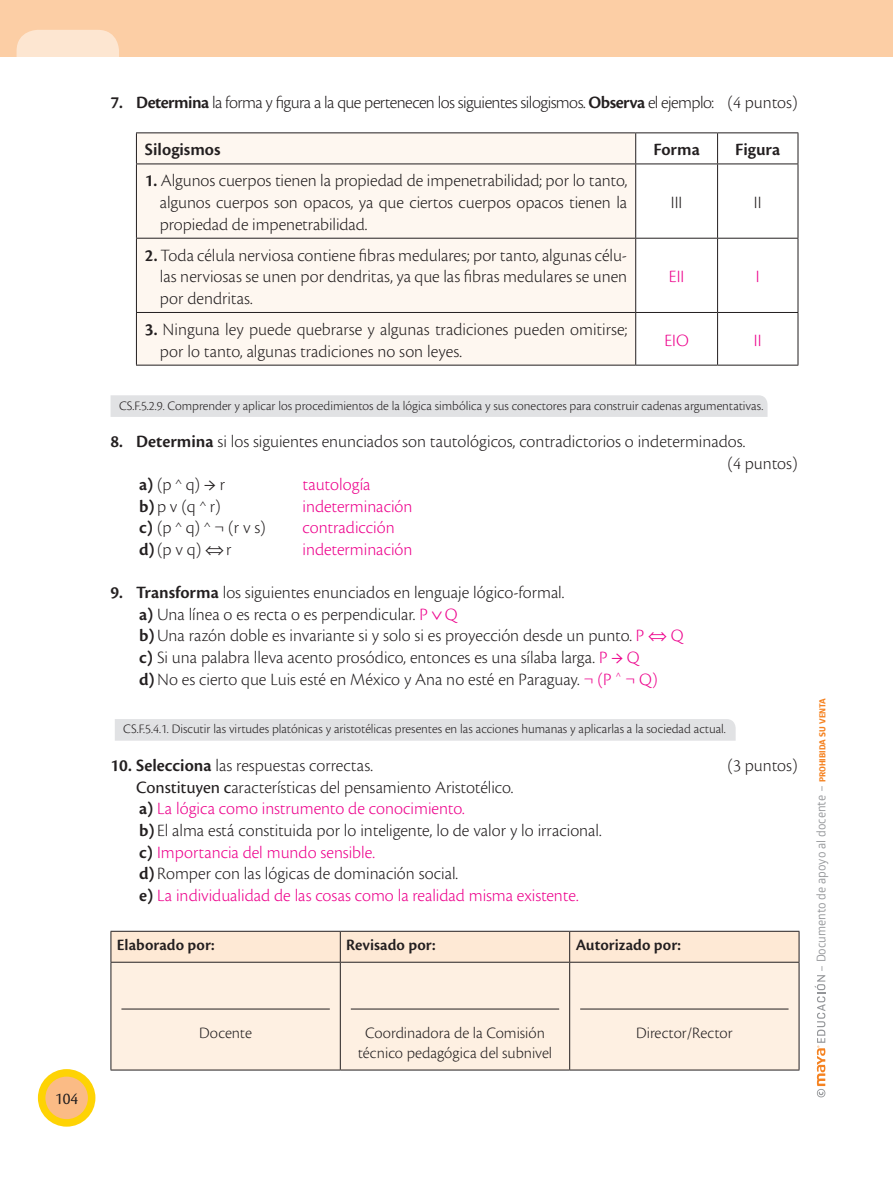
<style>
.page{position:relative;width:893px;height:1191px;background:#fff}
.page>*{position:absolute;margin:0;border:0;box-sizing:border-box;transform-origin:0 0}
.t1{font:300 18px/21.6px "Cronos Pro";color:#231f20}
.t2{font:300 18px "Cronos Pro";letter-spacing:-.03em;color:#231f20}
.t3{font:300 18px "Cronos Pro";color:#ed028c}
.t4{font:600 18px "Cronos Pro";color:#231f20}
.t5{font:17.25px "Cronos Pro Disp";color:#231f20}
.t6{font:300 16.5px/19.8px "Cronos Pro";color:#231f20;text-align:center}
.t7{font:600 16.5px "Cronos Pro";color:#231f20}
.t8{font:300 13.5px "Cronos Pro";color:#231f20}
.t9{font:12px "Glober W01";color:#939598}
.s1{font-weight:600}
.s2{font-family:"Minion Pro";font-weight:400}
.s3{color:#ed028c}
.s4{font-family:"Minion Pro";font-weight:400;color:#ed028c}
.s5{font-weight:400}
.s6{font-weight:800;font-size:8.4px;color:#f58220}
</style>
<div class="page">
<div style="left:42px;top:1072px;width:50px;height:50px;background:#fbbb85;border-radius:50%"></div>
<div style="left:38px;top:1069px;width:57px;height:57px;border:8px solid #fed304;border-radius:50%"></div>
<svg style="left:815px;top:975px;width:10px;height:122px"></svg>
<div style="left:0;top:0;width:893px;height:57px;background:#fccea5"></div>
<div style="left:17px;top:30px;width:102px;height:27px;background:#fde6d1"></div>
<div style="left:137px;top:133px;width:498px;height:232px;background:#fef7f0"></div>
<hr style="left:136px;top:132px;width:500px;height:1px;background:#231f20">
<hr style="left:136px;top:133px;width:1px;height:30px;background:#231f20">
<hr style="left:636px;top:132px;width:82px;height:1px;background:#231f20">
<hr style="left:635px;top:133px;width:1px;height:30px;background:#231f20">
<hr style="left:718px;top:132px;width:80px;height:1px;background:#231f20">
<hr style="left:717px;top:133px;width:1px;height:30px;background:#231f20">
<hr style="left:798px;top:133px;width:1px;height:30px;background:#231f20">
<hr style="left:136px;top:163px;width:500px;height:1px;background:#231f20">
<hr style="left:136px;top:164px;width:1px;height:74px;background:#231f20">
<hr style="left:636px;top:163px;width:82px;height:1px;background:#231f20">
<hr style="left:635px;top:164px;width:1px;height:74px;background:#231f20">
<hr style="left:718px;top:163px;width:80px;height:1px;background:#231f20">
<hr style="left:717px;top:164px;width:1px;height:74px;background:#231f20">
<hr style="left:798px;top:164px;width:1px;height:74px;background:#231f20">
<hr style="left:136px;top:238px;width:500px;height:1px;background:#231f20">
<hr style="left:136px;top:238px;width:1px;height:74px;background:#231f20">
<hr style="left:636px;top:238px;width:82px;height:1px;background:#231f20">
<hr style="left:635px;top:238px;width:1px;height:74px;background:#231f20">
<hr style="left:718px;top:238px;width:80px;height:1px;background:#231f20">
<hr style="left:717px;top:238px;width:1px;height:74px;background:#231f20">
<hr style="left:798px;top:238px;width:1px;height:74px;background:#231f20">
<hr style="left:136px;top:312px;width:500px;height:1px;background:#231f20">
<hr style="left:136px;top:313px;width:1px;height:52px;background:#231f20">
<hr style="left:636px;top:312px;width:82px;height:1px;background:#231f20">
<hr style="left:635px;top:313px;width:1px;height:52px;background:#231f20">
<hr style="left:718px;top:312px;width:80px;height:1px;background:#231f20">
<hr style="left:717px;top:313px;width:1px;height:52px;background:#231f20">
<hr style="left:798px;top:313px;width:1px;height:52px;background:#231f20">
<hr style="left:136px;top:365px;width:500px;height:1px;background:#231f20">
<hr style="left:636px;top:365px;width:82px;height:1px;background:#231f20">
<hr style="left:718px;top:365px;width:80px;height:1px;background:#231f20">
<div style="left:111px;top:395px;width:656px;height:22px;background:#e1e2e4"></div>
<div style="left:115px;top:719px;width:621px;height:21px;background:#e1e2e4"></div>
<div style="left:112px;top:932px;width:687px;height:29px;background:#fee9d5"></div>
<div style="left:112px;top:962px;width:687px;height:107px;background:#fef0e2"></div>
<hr style="left:111px;top:931px;width:229px;height:1px;background:#231f20">
<hr style="left:111px;top:931px;width:1px;height:30px;background:#231f20">
<hr style="left:340px;top:931px;width:230px;height:1px;background:#231f20">
<hr style="left:340px;top:931px;width:1px;height:30px;background:#231f20">
<hr style="left:570px;top:931px;width:229px;height:1px;background:#231f20">
<hr style="left:569px;top:931px;width:1px;height:30px;background:#231f20">
<hr style="left:799px;top:931px;width:1px;height:30px;background:#231f20">
<hr style="left:111px;top:961px;width:229px;height:1px;background:#231f20">
<hr style="left:111px;top:962px;width:1px;height:107px;background:#231f20">
<hr style="left:340px;top:961px;width:230px;height:1px;background:#231f20">
<hr style="left:340px;top:962px;width:1px;height:107px;background:#231f20">
<hr style="left:570px;top:961px;width:229px;height:1px;background:#231f20">
<hr style="left:569px;top:962px;width:1px;height:107px;background:#231f20">
<hr style="left:799px;top:962px;width:1px;height:107px;background:#231f20">
<hr style="left:111px;top:1069px;width:229px;height:1px;background:#231f20">
<hr style="left:340px;top:1069px;width:230px;height:1px;background:#231f20">
<hr style="left:570px;top:1069px;width:229px;height:1px;background:#231f20">
<hr style="left:121px;top:1008px;width:209px;height:1px;background:#231f20">
<hr style="left:351px;top:1008px;width:208px;height:1px;background:#231f20">
<hr style="left:580px;top:1008px;width:208px;height:1px;background:#231f20">
<p class="t5" style="left:55px;top:1088px;width:25px">104</p>
<p class="t2" style="left:111px;top:92px;width:689px"><span class="s1">7. Determina</span> la forma y figura a la que pertenecen los siguientes silogismos. <span class="s1">Observa</span> el ejemplo: (4 puntos)</p>
<p class="t4" style="left:145px;top:139px;width:77px">Silogismos</p>
<p class="t4" style="left:653px;top:139px;width:48px">Forma</p>
<p class="t4" style="left:735px;top:139px;width:47px">Figura</p>
<p class="t1" style="left:160px;top:170px;width:469px;text-align:justify;text-indent:-15px"><span class="s1">1.</span> Algunos cuerpos tienen la propiedad de impenetrabilidad; por lo tanto, algunos cuerpos son opacos, ya que ciertos cuerpos opacos tienen la propiedad de impenetrabilidad.</p>
<p class="t1" style="left:671px;top:192px;width:13px">III</p>
<p class="t1" style="left:754px;top:192px;width:9px">II</p>
<p class="t1" style="left:160px;top:244px;width:469px;text-align:justify;text-indent:-15px"><span class="s1">2.</span> Toda célula nerviosa contiene fibras medulares; por tanto, algunas célu&shy;las nerviosas se unen por dendritas, ya que las fibras medulares se unen por dendritas.</p>
<p class="t3" style="left:669px;top:266px;width:17px">EII</p>
<p class="t3" style="left:756px;top:266px;width:5px">I</p>
<p class="t1" style="left:160px;top:318px;width:469px;text-indent:-15px"><span class="s1">3.</span> Ninguna ley puede quebrarse y algunas tradiciones pueden omitirse; por lo tanto, algunas tradiciones no son leyes.</p>
<p class="t3" style="left:664px;top:330px;width:26px">EIO</p>
<p class="t3" style="left:754px;top:330px;width:9px">II</p>
<p class="t8" style="left:119px;top:398px;width:646px">CS.F.5.2.9. Comprender y aplicar los procedimientos de la lógica simbólica y sus conectores para construir cadenas argumentativas.</p>
<p class="t1" style="left:111px;top:430px;width:636px"><span class="s1">8. Determina</span> si los siguientes enunciados son tautológicos, contradictorios o indeterminados.</p>
<p class="t1" style="left:727px;top:452px;width:72px">(4 puntos)</p>
<p class="t1" style="left:139px;top:474px;width:87px"><span class="s1">a)</span> (p ∧ q) <span class="s2">→</span> r</p>
<p class="t3" style="left:303px;top:474px;width:69px">tautología</p>
<p class="t1" style="left:139px;top:495px;width:83px"><span class="s1">b)</span> p v (q ∧ r)</p>
<p class="t3" style="left:303px;top:496px;width:111px">indeterminación</p>
<p class="t1" style="left:139px;top:517px;width:128px"><span class="s1">c)</span> (p ∧ q) ∧ ¬ (r v s)</p>
<p class="t3" style="left:303px;top:517px;width:94px">contradicción</p>
<p class="t1" style="left:139px;top:538px;width:94px"><span class="s1">d)</span>(p v q) ⇔ r</p>
<p class="t3" style="left:303px;top:539px;width:111px">indeterminación</p>
<p class="t1" style="left:139px;top:582px;width:546px;text-indent:-28px"><span class="s1">9. Transforma</span> los siguientes enunciados en lenguaje lógico-formal.<br><span class="s1">a)</span> Una línea o es recta o es perpendicular. <span class="s3">P</span> <span class="s3">∨Q<br></span><span class="s1">b)</span>Una razón doble es invariante si y solo si es proyección desde un punto. <span class="s3">P</span> <span class="s3">⇔ Q </span><span class="s1">c)</span> Si una palabra lleva acento prosódico, entonces es una sílaba larga. <span class="s3">P</span> <span class="s4">→</span> <span class="s3">Q<br></span><span class="s1">d)</span>No es cierto que Luis esté en México y Ana no esté en Paraguay. <span class="s3">¬ (P</span> <sup>^</sup> <span class="s3">¬ Q)</span></p>
<p class="t8" style="left:123px;top:721px;width:604px">CS.F.5.4.1. Discutir las virtudes platónicas y aristotélicas presentes en las acciones humanas y aplicarlas a la sociedad actual.</p>
<p class="t1" style="left:111px;top:754px;width:264px"><span class="s1">10. Selecciona</span> las respuestas correctas.</p>
<p class="t1" style="left:727px;top:754px;width:72px">(3 puntos)</p>
<p class="t1" style="left:136px;top:776px;width:467px"><span class="s5">Constituyen c</span>aracterísticas del pensamiento Aristotélico.<br><span class="s1">a)</span> <span class="s3">La lógica como instrumento de conocimiento.<br></span><span class="s1">b)</span> El alma está constituida por lo inteligente, lo de valor y lo irracional. <span class="s1">c)</span> <span class="s3">Importancia del mundo sensible.<br></span><span class="s1">d)</span>Romper con las lógicas de dominación social.<br><span class="s1">e)</span> <span class="s3">La individualidad de las cosas como la realidad misma existente.</span></p>
<p class="t7" style="left:117px;top:935px;width:99px">Elaborado por:</p>
<p class="t7" style="left:346px;top:935px;width:91px">Revisado por:</p>
<p class="t7" style="left:576px;top:935px;width:107px">Autorizado por:</p>
<p class="t9" style="left:814px;top:972px;width:276px;rotate:-90deg">– Documento de apoyo al docente – <span class="s6">prohibida su venta</span></p>
<p class="t6" style="left:199px;top:1022px;width:54px">Docente</p>
<p class="t6" style="left:358px;top:1022px;width:196px">Coordinadora de la Comisión técnico pedagógica del subnivel</p>
<p class="t6" style="left:636px;top:1022px;width:98px">Director/Rector</p>
</div>
